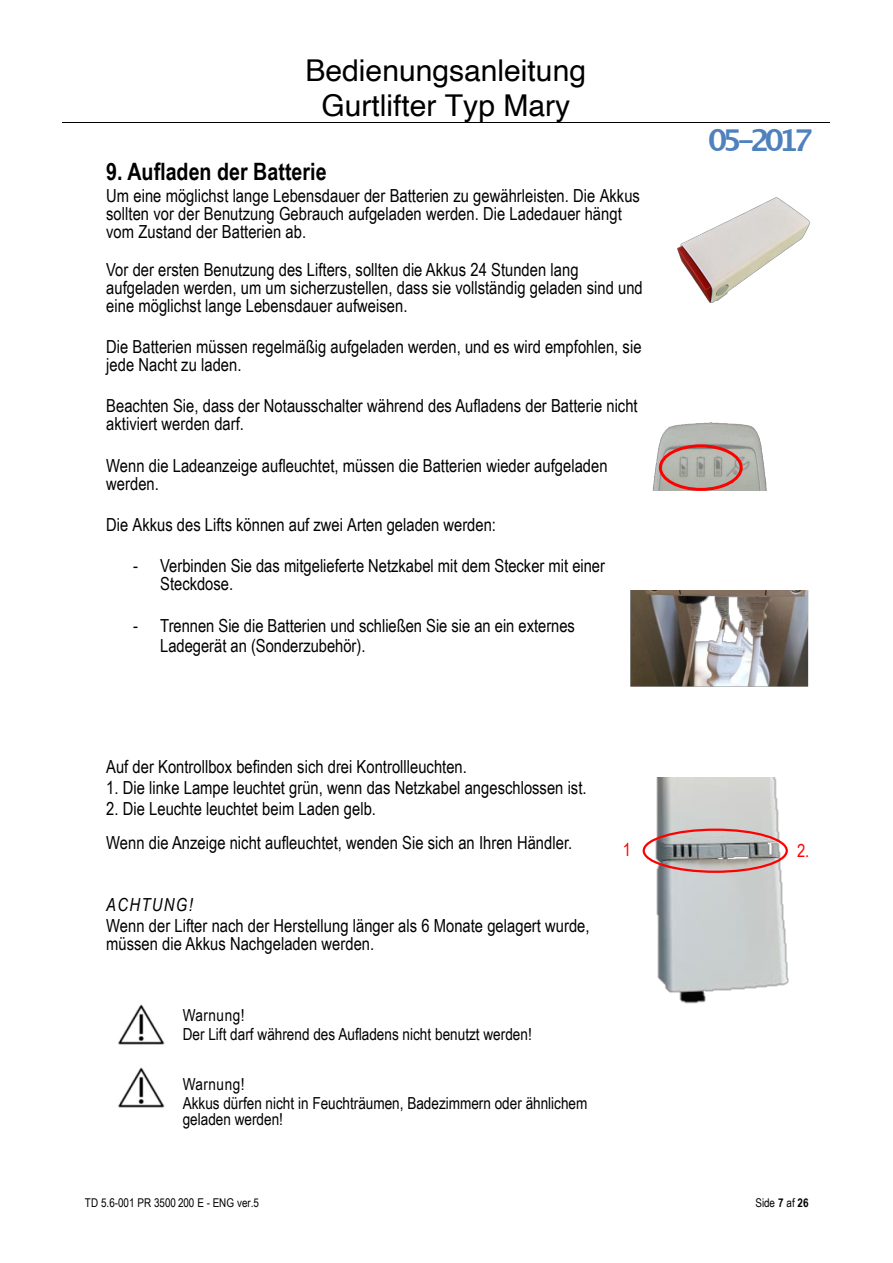
<style>
.page{position:relative;width:893px;height:1263px;background:#fff}
.page>*{position:absolute;margin:0;border:0;box-sizing:border-box;transform-origin:0 0}
.t1{font:30px/34.3px "Helvetica";color:#000;text-align:center}
.t2{font:700 30px "Lucida Grande";letter-spacing:-.185em;color:#4f81bd}
.t3{font:700 24px "Arial Narrow";color:#000}
.t4{font:18px/18px "Arial Narrow";color:#000}
.t5{font:italic 18px "Arial Narrow";letter-spacing:.075em;color:#000}
.t6{font:18px "Arial Narrow";color:#f00}
.t7{font:16.5px/18.9px "Arial Narrow";color:#000}
.t8{font:12px "Arial Narrow";color:#000}
.s1{font-weight:700}
</style>
<div class="page">
<hr style="left:63px;top:122px;width:628px;height:1px;background:#000">
<hr style="left:691px;top:122px;width:138px;height:1px;background:#000">
<img style="left:642px;top:778px;width:147px;height:226px">
<img style="left:630px;top:590px;width:179px;height:97px">
<img style="left:118px;top:1067px;width:47px;height:41px">
<div style="left:643px;top:828px;width:145px;height:45px;border:2px solid #f00;border-radius:50%"></div>
<img style="left:118px;top:1004px;width:47px;height:41px">
<img style="left:652px;top:422px;width:115px;height:69px">
<div style="left:659px;top:444px;width:84px;height:47px;border:3px solid #f00;border-radius:50%"></div>
<img style="left:677px;top:197px;width:133px;height:106px">
<h1 class="t1" style="left:306px;top:55px;width:282px">Bedienungsanleitung<br>Gurtlifter Typ Mary</h1>
<h2 class="t3" style="left:106px;top:162px;width:222px">9. Aufladen der Batterie</h2>
<p class="t4" style="left:106px;top:188px;width:535px">Um eine möglichst lange Lebensdauer der Batterien zu gewährleisten. Die Akkus sollten vor der Benutzung Gebrauch aufgeladen werden. Die Ladedauer hängt vom Zustand der Batterien ab.</p>
<p class="t4" style="left:106px;top:262px;width:538px">Vor der ersten Benutzung des Lifters, sollten die Akkus 24 Stunden lang aufgeladen werden, um um sicherzustellen, dass sie vollständig geladen sind und eine möglichst lange Lebensdauer aufweisen.</p>
<p class="t4" style="left:106px;top:339px;width:537px">Die Batterien müssen regelmäßig aufgeladen werden, und es wird empfohlen, sie jede Nacht zu laden.</p>
<p class="t4" style="left:106px;top:399px;width:533px">Beachten Sie, dass der Notausschalter während des Aufladens der Batterie nicht aktiviert werden darf.</p>
<p class="t4" style="left:106px;top:458px;width:503px">Wenn die Ladeanzeige aufleuchtet, müssen die Batterien wieder aufgeladen werden.</p>
<p class="t4" style="left:106px;top:517px;width:391px">Die Akkus des Lifts können auf zwei Arten geladen werden:</p>
<p class="t4" style="left:160px;top:559px;width:446px;text-indent:-27px">- Verbinden Sie das mitgelieferte Netzkabel mit dem Stecker mit einer<br>Steckdose.</p>
<p class="t4" style="left:160px;top:617px;width:416px;line-height:20.7px;text-indent:-27px">- Trennen Sie die Batterien und schließen Sie sie an ein externes<br>Ladegerät an (Sonderzubehör).</p>
<h1 class="t2" style="left:708px;top:127px;width:106px">05-2017</h1>
<p class="t4" style="left:106px;top:760px;width:362px">Auf der Kontrollbox befinden sich drei Kontrollleuchten.</p>
<p class="t4" style="left:106px;top:780px;width:482px">1. Die linke Lampe leuchtet grün, wenn das Netzkabel angeschlossen ist.</p>
<p class="t4" style="left:106px;top:793px;width:468px;line-height:34.3px">2. Die Leuchte leuchtet beim Laden gelb.<br>Wenn die Anzeige nicht aufleuchtet, wenden Sie sich an Ihren Händler.</p>
<p class="t5" style="left:106px;top:898px;width:88px">ACHTUNG!</p>
<p class="t4" style="left:106px;top:918px;width:485px">Wenn der Lifter nach der Herstellung länger als 6 Monate gelagert wurde, müssen die Akkus Nachgeladen werden.</p>
<p class="t7" style="left:183px;top:1007px;width:351px">Warnung!<br>Der Lift darf während des Aufladens nicht benutzt werden!</p>
<p class="t7" style="left:183px;top:1076px;width:406px">Warnung!<br>Akkus dürfen nicht in Feuchträumen, Badezimmern oder ähnlichem</p>
<p class="t7" style="left:183px;top:1111px;width:102px">geladen werden!</p>
<p class="t6" style="left:623px;top:843px;width:10px">1</p>
<p class="t6" style="left:797px;top:844px;width:14px">2.</p>
<p class="t8" style="left:85px;top:1198px;width:175px">TD 5.6-001 PR 3500 200 E - ENG ver.5</p>
<p class="t8" style="left:755px;top:1198px;width:55px">Side <span class="s1">7</span> af <span class="s1">26</span></p>
</div>
